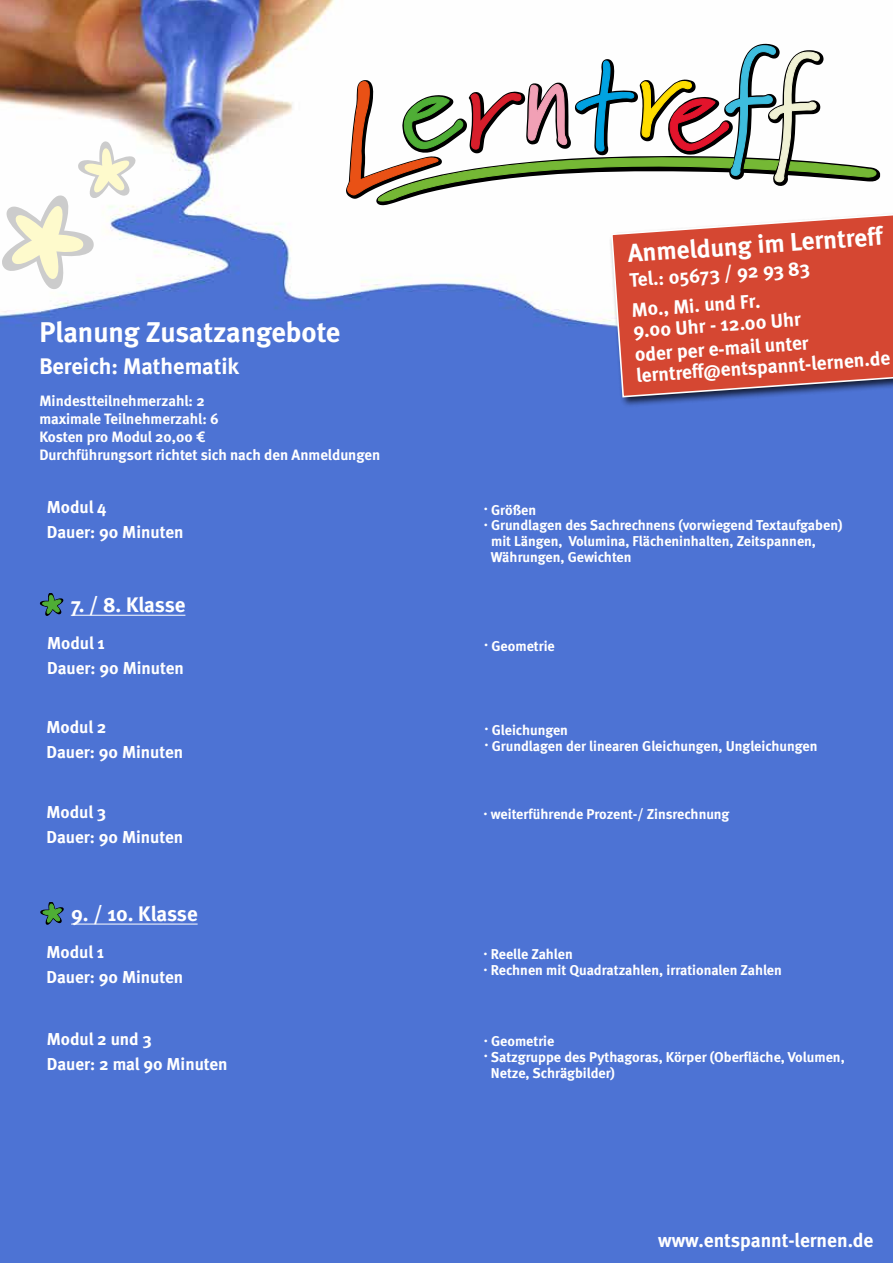
<style>
.page{position:relative;width:893px;height:1263px;background:#fff}
.page>*{position:absolute;margin:0;border:0;box-sizing:border-box;transform-origin:0 0}
.t1{font:700 28.5px "Meta";letter-spacing:-.005em;color:#fff}
.t2{font:700 25.5px "Meta";color:#fff}
.t3{font:700 22.5px "Meta";color:#fff}
.t4{font:700 21px "Meta";letter-spacing:-.005em;color:#fff}
.t5{font:700 19.5px/29.8px "Meta";color:#fff}
.t6{font:700 17.25px/24.9px "Meta";color:#fff}
.t7{font:700 15px/18px "Meta";color:#fff}
.t8{font:700 14.25px/15.8px "Meta";color:#fff}
</style>
<div class="page">
<img style="left:0;top:0;width:893px;height:1263px">
<svg style="left:376px;top:44px;width:504px;height:161px"></svg>
<svg style="left:346px;top:45px;width:530px;height:157px"></svg>
<svg style="left:2px;top:141px;width:134px;height:148px"></svg>
<hr style="left:71px;top:615px;width:114px;height:1px;background:#fff">
<svg style="left:40px;top:593px;width:23px;height:23px"></svg>
<hr style="left:71px;top:924px;width:127px;height:1px;background:#fff">
<svg style="left:40px;top:902px;width:24px;height:22px"></svg>
<div style="left:609px;top:208px;width:284px;height:200px;background:#000;opacity:.75"></div>
<svg style="left:610px;top:209px;width:283px;height:189px"></svg>
<h1 class="t1" style="left:39px;top:315px;width:303px">Planung Zusatzangebote</h1>
<h3 class="t3" style="left:39px;top:352px;width:201px">Bereich: Mathematik</h3>
<p class="t7" style="left:39px;top:392px;width:342px">Mindestteilnehmerzahl: 2<br>maximale Teilnehmerzahl: 6<br>Kosten pro Modul 20,00 €<br>Durchführungsort richtet sich nach den Anmeldungen</p>
<p class="t6" style="left:47px;top:494px;width:138px">Modul 4<br>Dauer: 90 Minuten</p>
<h3 class="t4" style="left:71px;top:592px;width:116px">7. / 8. Klasse</h3>
<p class="t6" style="left:47px;top:630px;width:138px">Modul 1<br>Dauer: 90 Minuten</p>
<p class="t6" style="left:46px;top:715px;width:138px">Modul 2<br>Dauer: 90 Minuten</p>
<p class="t6" style="left:46px;top:799px;width:138px">Modul 3<br>Dauer: 90 Minuten</p>
<h3 class="t4" style="left:71px;top:901px;width:128px">9. / 10. Klasse</h3>
<p class="t6" style="left:46px;top:939px;width:138px">Modul 1<br>Dauer: 90 Minuten</p>
<p class="t6" style="left:47px;top:1026px;width:182px">Modul 2 und 3<br>Dauer: 2 mal 90 Minuten</p>
<h2 class="t2" style="left:627px;top:238px;width:257px;rotate:-4deg">Anmeldung im Lerntreff</h2>
<h3 class="t5" style="left:629px;top:265px;width:182px;rotate:-4deg">Tel.: 05673 / 92 93 83<br>Mo., Mi. und Fr.</h3>
<h3 class="t5" style="left:632px;top:318px;width:175px;line-height:24px;rotate:-4deg">9.00 Uhr - 12.00 Uhr oder per e-mail unter</h3>
<h3 class="t5" style="left:635px;top:360px;width:256px;rotate:-4deg">lerntreff@entspannt-lernen.de</h3>
<p class="t8" style="left:484px;top:501px;width:54px"><sup>.</sup> Größen</p>
<p class="t8" style="left:484px;top:517px;width:360px"><sup>.</sup> Grundlagen des Sachrechnens (vorwiegend Textaufgaben)</p>
<p class="t8" style="left:491px;top:533px;width:326px">mit Längen, Volumina, Flächeninhalten, Zeitspannen,</p>
<p class="t8" style="left:491px;top:549px;width:142px">Währungen, Gewichten</p>
<p class="t8" style="left:484px;top:638px;width:72px"><sup>.</sup> Geometrie</p>
<p class="t8" style="left:484px;top:722px;width:334px"><sup>.</sup> Gleichungen<br><sup>.</sup> Grundlagen der linearen Gleichungen, Ungleichungen</p>
<p class="t8" style="left:483px;top:806px;width:248px"><sup>.</sup> weiterführende Prozent-/ Zinsrechnung</p>
<p class="t8" style="left:483px;top:946px;width:300px"><sup>.</sup> Reelle Zahlen<br><sup>.</sup> Rechnen mit Quadratzahlen, irrationalen Zahlen</p>
<p class="t8" style="left:484px;top:1033px;width:72px"><sup>.</sup> Geometrie</p>
<p class="t8" style="left:484px;top:1049px;width:362px"><sup>.</sup> Satzgruppe des Pythagoras, Körper (Oberfläche, Volumen,</p>
<p class="t8" style="left:491px;top:1064px;width:126px">Netze, Schrägbilder)</p>
<h3 class="t5" style="left:658px;top:1225px;width:217px">www.entspannt-lernen.de</h3>
</div>
